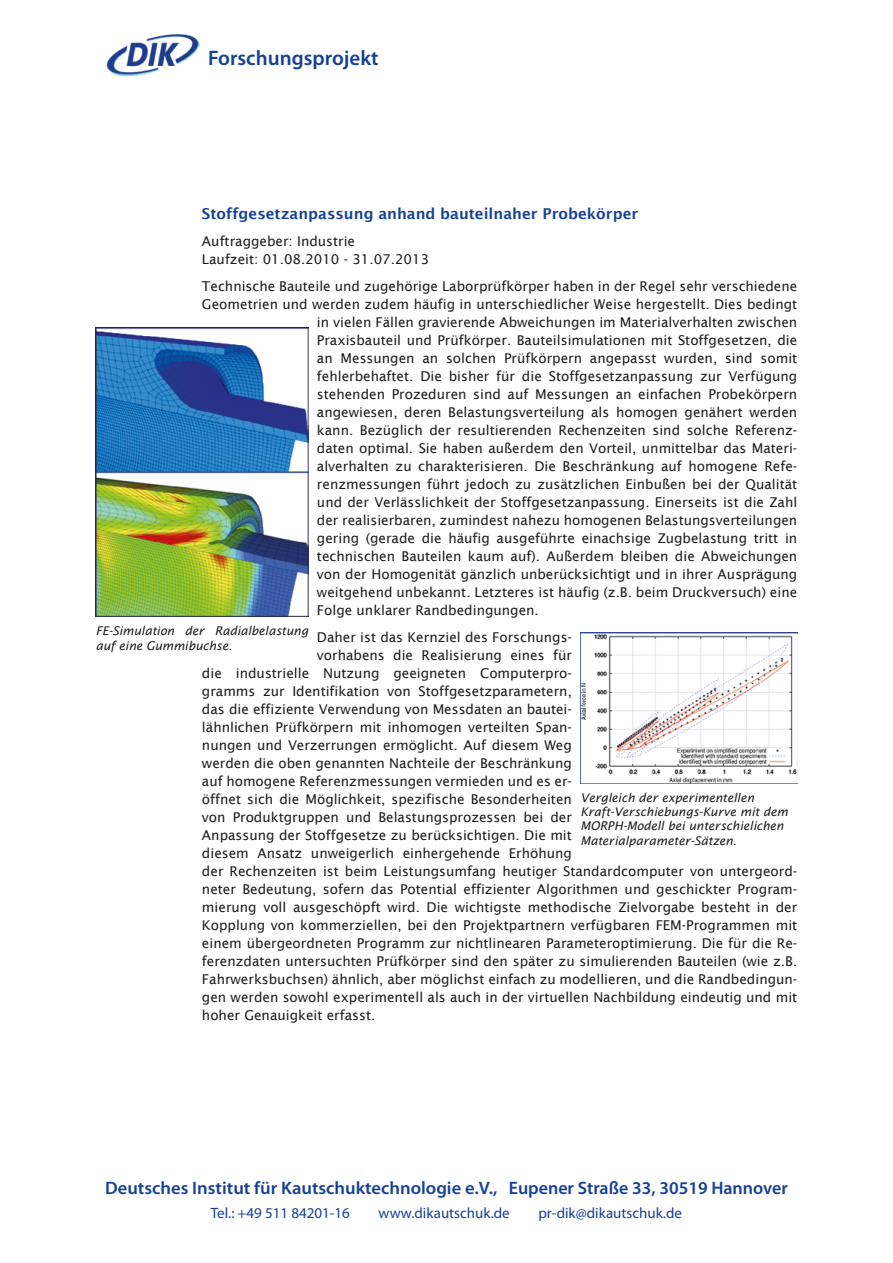
<style>
.page{position:relative;width:893px;height:1263px;background:#fff}
.page>*{position:absolute;margin:0;border:0;box-sizing:border-box;transform-origin:0 0}
.t1{font:600 21px "Myriad Pro";color:#164194}
.t2{font:600 18px "Myriad Pro";color:#164194}
.t3{font:15px "Myriad Pro";color:#164194}
.t4{font:600 15px "Lucida Sans";color:#164194}
.t5{font:13.5px/18px "Lucida Sans";color:#1d1d1b}
.t6{font:italic 12px/14.4px "Lucida Sans";color:#1d1d1b}
</style>
<div class="page">
<img style="left:106px;top:34px;width:94px;height:43px">
<img style="left:96px;top:327px;width:212px;height:289px">
<img style="left:580px;top:632px;width:217px;height:151px">
<h1 class="t1" style="left:208px;top:44px;width:172px">Forschungsprojekt</h1>
<p class="t4" style="left:202px;top:205px;width:438px">Stoffgesetzanpassung anhand bauteilnaher Probekörper</p>
<p class="t5" style="left:202px;top:232px;width:229px">Auftraggeber: Industrie<br>Laufzeit: 01.08.2010 - 31.07.2013</p>
<p class="t5" style="left:202px;top:277px;width:597px">Technische Bauteile und zugehörige Laborprüfkörper haben in der Regel sehr verschiedene</p>
<p class="t5" style="left:202px;top:295px;width:597px">Geometrien und werden zudem häufig in unterschiedlicher Weise hergestellt. Dies bedingt</p>
<p class="t5" style="left:317px;top:313px;width:482px">in vielen Fällen gravierende Abweichungen im Materialverhalten zwischen</p>
<p class="t5" style="left:317px;top:331px;width:482px">Praxisbauteil und Prüfkörper. Bauteilsimulationen mit Stoffgesetzen, die</p>
<p class="t5" style="left:317px;top:349px;width:482px">an Messungen an solchen Prüfkörpern angepasst wurden, sind somit</p>
<p class="t5" style="left:317px;top:367px;width:482px">fehlerbehaftet. Die bisher für die Stoffgesetzanpassung zur Verfügung</p>
<p class="t5" style="left:317px;top:385px;width:482px">stehenden Prozeduren sind auf Messungen an einfachen Probekörpern</p>
<p class="t5" style="left:317px;top:403px;width:482px">angewiesen, deren Belastungsverteilung als homogen genähert werden</p>
<p class="t5" style="left:317px;top:421px;width:482px">kann. Bezüglich der resultierenden Rechenzeiten sind solche Referenz-</p>
<p class="t5" style="left:317px;top:439px;width:482px">daten optimal. Sie haben außerdem den Vorteil, unmittelbar das Materi-</p>
<p class="t5" style="left:317px;top:457px;width:482px">alverhalten zu charakterisieren. Die Beschränkung auf homogene Refe-</p>
<p class="t5" style="left:317px;top:475px;width:482px">renzmessungen führt jedoch zu zusätzlichen Einbußen bei der Qualität</p>
<p class="t5" style="left:317px;top:493px;width:482px">und der Verlässlichkeit der Stoffgesetzanpassung. Einerseits ist die Zahl</p>
<p class="t5" style="left:317px;top:511px;width:482px">der realisierbaren, zumindest nahezu homogenen Belastungsverteilungen</p>
<p class="t5" style="left:317px;top:529px;width:482px">gering (gerade die häufig ausgeführte einachsige Zugbelastung tritt in</p>
<p class="t5" style="left:317px;top:547px;width:482px">technischen Bauteilen kaum auf). Außerdem bleiben die Abweichungen</p>
<p class="t5" style="left:317px;top:565px;width:482px">von der Homogenität gänzlich unberücksichtigt und in ihrer Ausprägung</p>
<p class="t5" style="left:317px;top:583px;width:482px">weitgehend unbekannt. Letzteres ist häufig (z.B. beim Druckversuch) eine</p>
<p class="t5" style="left:317px;top:601px;width:223px">Folge unklarer Randbedingungen.</p>
<p class="t5" style="left:317px;top:628px;width:256px">Daher ist das Kernziel des Forschungs-</p>
<p class="t5" style="left:317px;top:646px;width:257px">vorhabens die Realisierung eines für</p>
<p class="t5" style="left:202px;top:664px;width:371px">die industrielle Nutzung geeigneten Computerpro-</p>
<p class="t5" style="left:202px;top:682px;width:371px">gramms zur Identifikation von Stoffgesetzparametern,</p>
<p class="t5" style="left:202px;top:700px;width:371px">das die effiziente Verwendung von Messdaten an bautei-</p>
<p class="t5" style="left:202px;top:718px;width:371px">lähnlichen Prüfkörpern mit inhomogen verteilten Span-</p>
<p class="t5" style="left:202px;top:736px;width:371px">nungen und Verzerrungen ermöglicht. Auf diesem Weg</p>
<p class="t5" style="left:202px;top:754px;width:371px">werden die oben genannten Nachteile der Beschränkung</p>
<p class="t5" style="left:202px;top:772px;width:371px">auf homogene Referenzmessungen vermieden und es er-</p>
<p class="t5" style="left:202px;top:790px;width:371px">öffnet sich die Möglichkeit, spezifische Besonderheiten</p>
<p class="t5" style="left:202px;top:808px;width:371px">von Produktgruppen und Belastungsprozessen bei der</p>
<p class="t5" style="left:202px;top:826px;width:371px">Anpassung der Stoffgesetze zu berücksichtigen. Die mit</p>
<p class="t5" style="left:202px;top:844px;width:371px">diesem Ansatz unweigerlich einhergehende Erhöhung</p>
<p class="t5" style="left:202px;top:862px;width:597px">der Rechenzeiten ist beim Leistungsumfang heutiger Standardcomputer von untergeord-</p>
<p class="t5" style="left:202px;top:880px;width:597px">neter Bedeutung, sofern das Potential effizienter Algorithmen und geschickter Program-</p>
<p class="t5" style="left:202px;top:898px;width:597px">mierung voll ausgeschöpft wird. Die wichtigste methodische Zielvorgabe besteht in der</p>
<p class="t5" style="left:202px;top:916px;width:597px">Kopplung von kommerziellen, bei den Projektpartnern verfügbaren FEM-Programmen mit</p>
<p class="t5" style="left:202px;top:934px;width:597px">einem übergeordneten Programm zur nichtlinearen Parameteroptimierung. Die für die Re-</p>
<p class="t5" style="left:202px;top:952px;width:597px">ferenzdaten untersuchten Prüfkörper sind den später zu simulierenden Bauteilen (wie z.B.</p>
<p class="t5" style="left:202px;top:970px;width:597px">Fahrwerksbuchsen) ähnlich, aber möglichst einfach zu modellieren, und die Randbedingun-</p>
<p class="t5" style="left:202px;top:988px;width:597px">gen werden sowohl experimentell als auch in der virtuellen Nachbildung eindeutig und mit</p>
<p class="t5" style="left:202px;top:1006px;width:175px">hoher Genauigkeit erfasst.</p>
<p class="t6" style="left:96px;top:624px;width:214px">FE-Simulation der Radialbelastung auf eine Gummibuchse.</p>
<p class="t6" style="left:580px;top:790px;width:209px">Vergleich der experimentellen Kraft-Verschiebungs-Kurve mit dem MORPH-Modell bei unterschielichen Materialparameter-Sätzen.</p>
<h2 class="t2" style="left:105px;top:1176px;width:684px">Deutsches Institut für Kautschuktechnologie e.V., Eupener Straße 33, 30519 Hannover</h2>
<p class="t3" style="left:211px;top:1204px;width:140px">Tel.: +49 511 84201-16</p>
<p class="t3" style="left:378px;top:1204px;width:133px">www.dikautschuk.de</p>
<p class="t3" style="left:538px;top:1204px;width:145px">pr-dik@dikautschuk.de</p>
</div>
